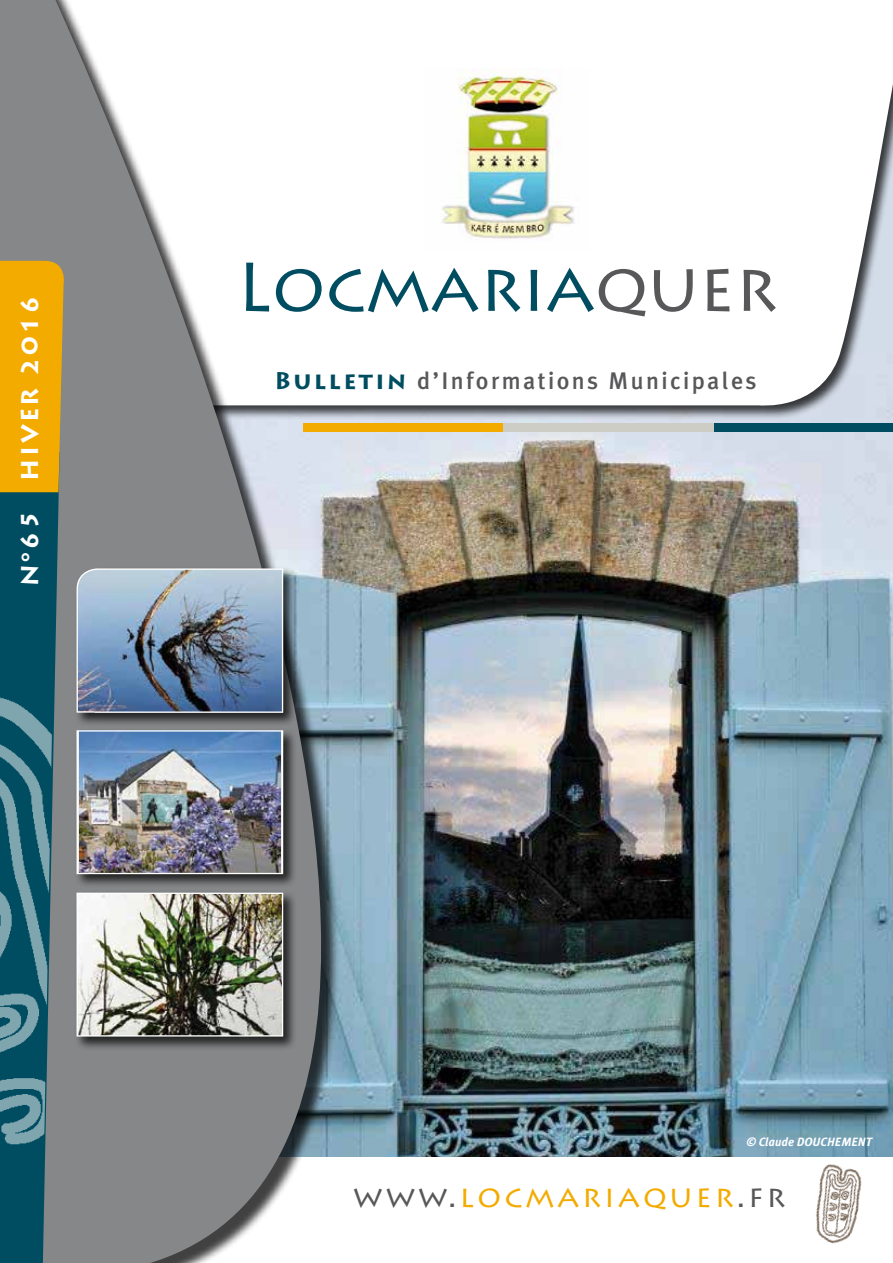
<style>
.page{position:relative;width:893px;height:1263px;background:#fff}
.page>*{position:absolute;margin:0;border:0;box-sizing:border-box;transform-origin:0 0}
.t1{font:68.85px "Lithos Pro";color:#004d61}
.t2{font:30.75px "Lithos Pro";letter-spacing:.1em;color:#f3ab00}
.t3{font:500 24px "Meta Plus";letter-spacing:.1em;color:#58585a}
.t4{font:700 24px "Lithos Pro";letter-spacing:.1em;color:#fff}
.t5{font:italic 700 12px "Meta Plus";color:#fff}
.s1{color:#58585a}
.s2{font-family:"Lithos Pro";font-weight:700;color:#004d61}
</style>
<div class="page">
<img style="left:657px;top:420px;width:236px;height:737px">
<svg style="left:657px;top:84px;width:236px;height:327px"></svg>
<div style="left:504px;top:423px;width:213px;height:9px;background:#cecdc5"></div>
<div style="left:715px;top:423px;width:178px;height:9px;background:#004d61"></div>
<img style="left:816px;top:1164px;width:46px;height:80px">
<img style="left:0;top:0;width:657px;height:1263px">
<svg style="left:0;top:492px;width:60px;height:771px;fill:#004d61"></svg>
<svg style="left:0;top:261px;width:68px;height:231px"></svg>
<img style="left:0;top:653px;width:53px;height:542px">
<div style="left:75px;top:566px;width:223px;height:161px;background:#000;opacity:.75"></div>
<img style="left:76px;top:568px;width:208px;height:145px">
<div style="left:75px;top:728px;width:223px;height:161px;background:#000;opacity:.75"></div>
<img style="left:80px;top:732px;width:200px;height:140px">
<div style="left:77px;top:730px;width:206px;height:144px;border:1px solid #fff"></div>
<div style="left:75px;top:891px;width:223px;height:160px;background:#000;opacity:.75"></div>
<img style="left:79px;top:895px;width:202px;height:139px">
<div style="left:77px;top:893px;width:206px;height:143px;border:1px solid #fff"></div>
<p class="t4" style="left:17px;top:480px;width:187px;rotate:-90deg">HIVER 2016</p>
<p class="t4" style="left:17px;top:586px;width:77px;rotate:-90deg">N°65</p>
<h1 class="t1" style="left:236px;top:254px;width:543px">Locmaria<span class="s1">quer</span></h1>
<p class="t3" style="left:274px;top:371px;width:484px"><span class="s2">Bulletin</span> d’Informations Municipales</p>
<p class="t5" style="left:746px;top:1136px;width:127px">© Claude DOUCHEMENT</p>
<p class="t2" style="left:353px;top:1182px;width:433px"><span class="s1">www.</span>locmariaquer<span class="s1">.fr</span></p>
</div>
